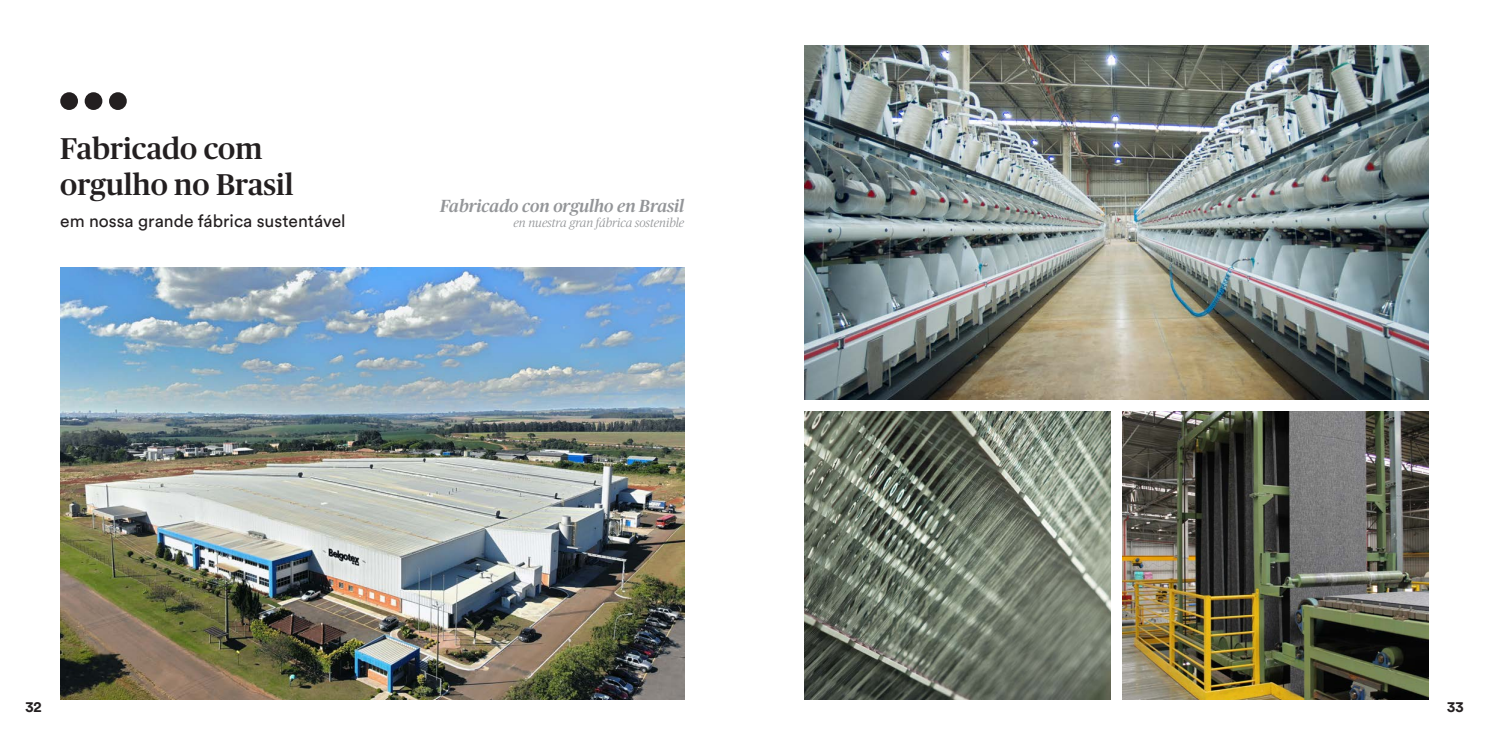
<style>
.page{position:relative;width:1489px;height:745px;background:#fff}
.page>*{position:absolute;margin:0;border:0;box-sizing:border-box;transform-origin:0 0}
.t1{font:500 30px/36px "Publico Headline";color:#231f20}
.t2{font:17.5px "Circular Std";color:#231f20}
.t3{font:italic 500 17.5px "Publico Headline";color:#939598}
.t4{font:700 15px "Circular Std";color:#231f20}
.t5{font:italic 300 12.5px "Publico Headline";color:#939598}
</style>
<div class="page">
<div style="left:60px;top:92px;width:18px;height:18px;background:#231f20;border-radius:50%"></div>
<div style="left:85px;top:92px;width:17px;height:18px;background:#231f20;border-radius:50%"></div>
<div style="left:109px;top:92px;width:18px;height:18px;background:#231f20;border-radius:50%"></div>
<img style="left:60px;top:268px;width:624px;height:431px">
<img style="left:804px;top:45px;width:624px;height:355px">
<img style="left:804px;top:411px;width:306px;height:288px">
<img style="left:1122px;top:411px;width:306px;height:288px">
<p class="t1" style="left:60px;top:129px;width:235px">Fabricado com orgulho no Brasil</p>
<p class="t3" style="left:440px;top:193px;width:245px">Fabricado con orgulho en Brasil</p>
<p class="t2" style="left:60px;top:210px;width:287px">em nossa grande fábrica sustentável</p>
<p class="t5" style="left:513px;top:214px;width:172px">en nuestra gran fábrica sostenible</p>
<p class="t4" style="left:25px;top:696px;width:18px">32</p>
<p class="t4" style="left:1446px;top:696px;width:18px">33</p>
</div>
